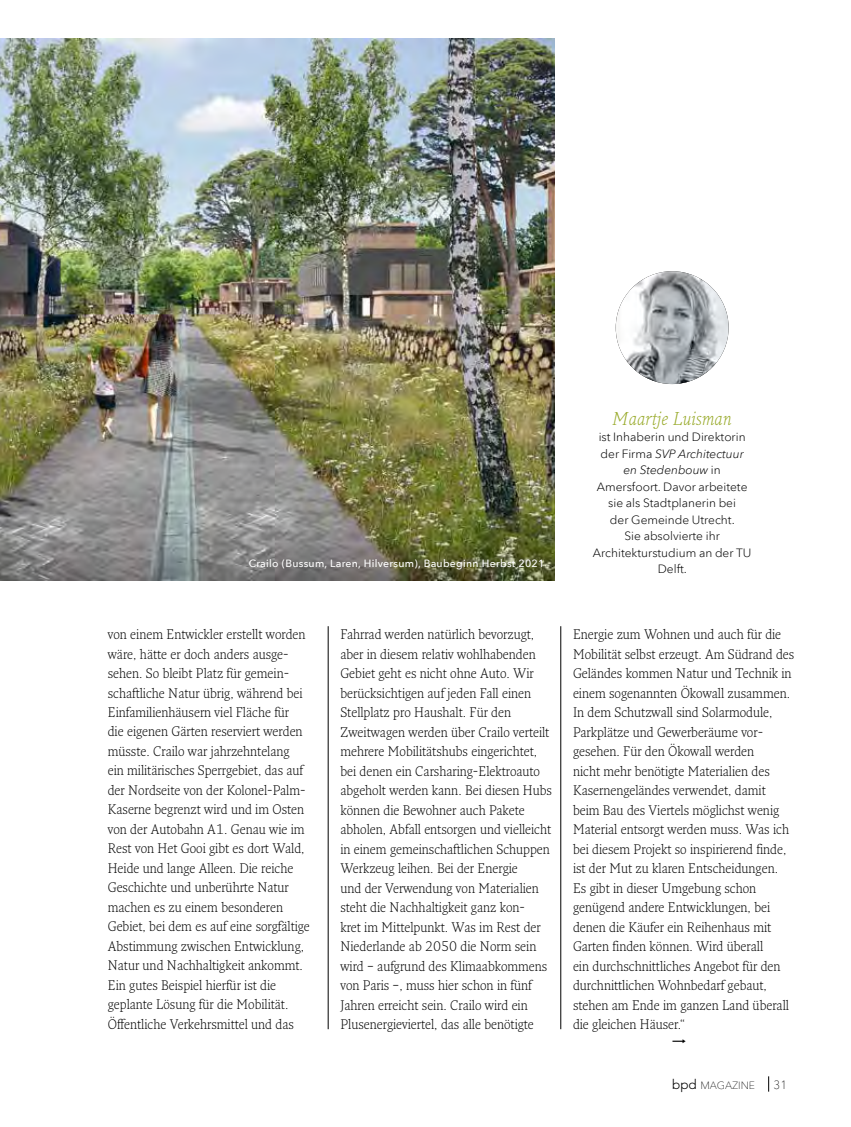
<style>
.page{position:relative;width:851px;height:1127px;background:#fff}
.page>*{position:absolute;margin:0;border:0;box-sizing:border-box;transform-origin:0 0}
.t1{font:italic 300 18px "Fresco Pro";letter-spacing:.01em;color:#96a825}
.t2{font:300 13.5px/19.5px "Fresco Pro";color:#000}
.t3{font:300 12px/16.5px "Avenir Next LT Pro";color:#000;text-align:center}
.t4{font:100 12px "Avenir Next LT Pro";color:#000}
.t5{font:500 10.5px "Avenir Next";letter-spacing:.025em;color:#fff}
.t6{font:100 10.5px "Avenir Next LT Pro";color:#000}
.s1{font-style:italic}
.s2{font-family:"Avenir LT Std";font-weight:300;font-size:13.5px}
</style>
<div class="page">
<svg style="left:768px;top:1076px;width:1px;height:15px"></svg>
<img style="left:0;top:38px;width:554px;height:543px">
<hr style="left:328px;top:626px;width:1px;height:403px;background:#000">
<hr style="left:560px;top:626px;width:1px;height:403px;background:#000">
<img style="left:615px;top:271px;width:113px;height:113px;border-radius:56px">
<p class="t5" style="left:249px;top:555px;width:297px">Crailo (Bussum, Laren, Hilversum), Baubeginn Herbst 2021</p>
<h1 class="t1" style="left:612px;top:407px;width:120px">Maartje Luisman</h1>
<p class="t3" style="left:593px;top:429px;width:160px">ist Inhaberin und Direktorin der Firma <span class="s1">SVP Architectuur en Stedenbouw</span> in<br>Amersfoort. Davor arbeitete sie als Stadtplanerin bei<br>der Gemeinde Utrecht.<br>Sie absolvierte ihr<br>Architekturstudium an der TU<br>Delft.</p>
<p class="t2" style="left:108px;top:624px;width:204px">von einem Entwickler erstellt worden wäre, hätte er doch anders ausge&shy;sehen. So bleibt Platz für gemein&shy;schaftliche Natur übrig, während bei Einfamilienhäusern viel Fläche für<br>die eigenen Gärten reserviert werden müsste. Crailo war jahrzehntelang<br>ein militärisches Sperrgebiet, das auf der Nordseite von der Kolonel-Palm-Kaserne begrenzt wird und im Osten von der Autobahn A1. Genau wie im Rest von Het Gooi gibt es dort Wald, Heide und lange Alleen. Die reiche Geschichte und unberührte Natur machen es zu einem besonderen Gebiet, bei dem es auf eine sorgfältige Abstimmung zwischen Entwicklung, Natur und Nachhaltigkeit ankommt.<br>Ein gutes Beispiel hierfür ist die geplante Lösung für die Mobilität.<br>Öffentliche Verkehrsmittel und das</p>
<p class="t2" style="left:573px;top:624px;width:223px">Energie zum Wohnen und auch für die Mobilität selbst erzeugt. Am Südrand des Geländes kommen Natur und Technik in einem sogenannten Ökowall zusammen.<br>In dem Schutzwall sind Solarmodule, Parkplätze und Gewerberäume vor&shy;gesehen. Für den Ökowall werden<br>nicht mehr benötigte Materialien des Kasernengeländes verwendet, damit beim Bau des Viertels möglichst wenig Material entsorgt werden muss. Was ich bei diesem Projekt so inspirierend finde, ist der Mut zu klaren Entscheidungen.<br>Es gibt in dieser Umgebung schon genügend andere Entwicklungen, bei denen die Käufer ein Reihenhaus mit Garten finden können. Wird überall<br>ein durchschnittliches Angebot für den durchnittlichen Wohnbedarf gebaut, stehen am Ende im ganzen Land überall die gleichen Häuser.“</p>
<p class="t2" style="left:340px;top:624px;width:213px">Fahrrad werden natürlich bevorzugt, aber in diesem relativ wohlhabenden Gebiet geht es nicht ohne Auto. Wir berücksichtigen auf jeden Fall einen Stellplatz pro Haushalt. Für den Zweitwagen werden über Crailo verteilt mehrere Mobilitätshubs eingerichtet, bei denen ein Carsharing-Elektroauto abgeholt werden kann. Bei diesen Hubs können die Bewohner auch Pakete abholen, Abfall entsorgen und vielleicht in einem gemeinschaftlichen Schuppen Werkzeug leihen. Bei der Energie<br>und der Verwendung von Materialien steht die Nachhaltigkeit ganz kon-<br>kret im Mittelpunkt. Was im Rest der Niederlande ab 2050 die Norm sein wird – aufgrund des Klimaabkommens von Paris –, muss hier schon in fünf Jahren erreicht sein. Crailo wird ein Plusenergieviertel, das alle benötigte</p>
<p class="t6" style="left:672px;top:1079px;width:85px"><span class="s2">bpd</span> MAGAZINE</p>
<p class="t4" style="left:773px;top:1077px;width:15px">31</p>
</div>
